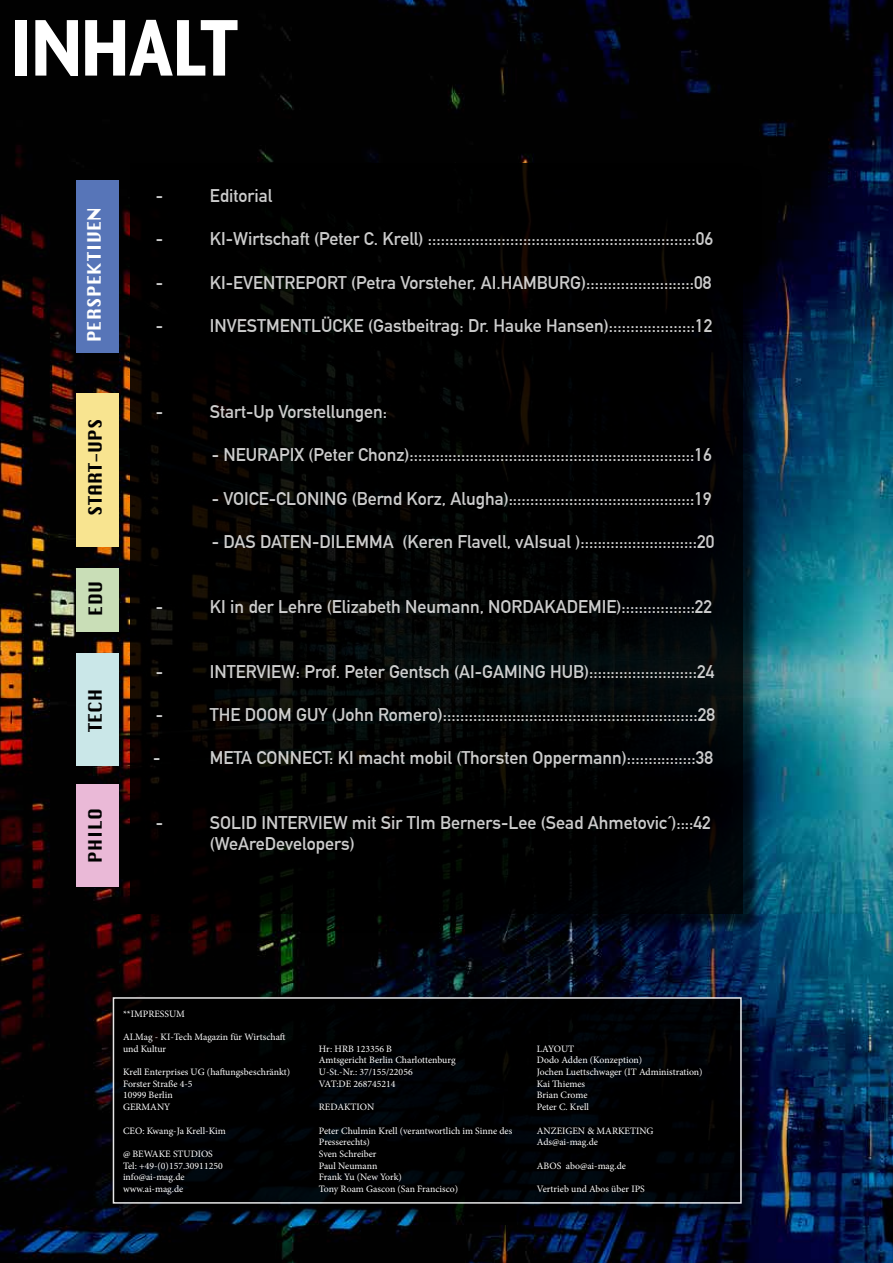
<style>
.page{position:relative;width:893px;height:1263px;background:#fff}
.page>*{position:absolute;margin:0;border:0;box-sizing:border-box;transform-origin:0 0}
.t1{font:700 condensed 87px "Agenda";color:#fff}
.t2{font:700 18px/21.6px "DIN Alternate";color:#fff}
.t3{font:18px "Krungthep";color:#000}
.t4{font:18px "Krungthep";color:#fff}
.t5{font:9.75px/11.7px "Minion Pro";color:#fff}
</style>
<div class="page">
<img style="left:0;top:0;width:893px;height:1263px">
<div style="left:133px;top:166px;width:629px;height:767px;background:#000;opacity:.75"></div>
<div style="left:131px;top:164px;width:612px;height:750px;background:#000"></div>
<div style="left:76px;top:393px;width:43px;height:153px;background:#f8e490"></div>
<div style="left:76px;top:784px;width:43px;height:102px;background:#eab9d7"></div>
<div style="left:76px;top:652px;width:43px;height:113px;background:#cae7e8"></div>
<div style="left:76px;top:181px;width:43px;height:172px;background:#5775b8"></div>
<div style="left:115px;top:999px;width:645px;height:223px;background:#000;opacity:.75"></div>
<div style="left:113px;top:998px;width:628px;height:205px;background:#000"></div>
<div style="left:113px;top:997px;width:629px;height:207px;border:2px solid #fff"></div>
<div style="left:77px;top:568px;width:42px;height:63px;background:#c9deb7"></div>
<h1 class="t1" style="left:11px;top:1px;width:228px">INHALT</h1>
<p class="t4" style="left:84px;top:342px;width:136px;rotate:-90deg">PERSPEKTIVEN</p>
<p class="t3" style="left:85px;top:516px;width:99px;rotate:-90deg">START-UPS</p>
<p class="t3" style="left:85px;top:616px;width:36px;rotate:-90deg">EDU</p>
<p class="t3" style="left:85px;top:732px;width:45px;rotate:-90deg">TECH</p>
<p class="t3" style="left:85px;top:863px;width:57px;rotate:-90deg">PHILO</p>
<p class="t2" style="left:156px;top:184px;width:9px">-</p>
<p class="t2" style="left:210px;top:184px;width:64px">Editorial</p>
<p class="t2" style="left:156px;top:227px;width:9px">-</p>
<p class="t2" style="left:210px;top:227px;width:505px">KI-Wirtschaft (Peter C. Krell) ::::::::::::::::::::::::::::::::::::::::::::::::::::::::::::::06</p>
<p class="t2" style="left:156px;top:270px;width:9px">-</p>
<p class="t2" style="left:210px;top:270px;width:503px">KI-EVENTREPORT (Petra Vorsteher, AI.HAMBURG):::::::::::::::::::::::::08</p>
<p class="t2" style="left:156px;top:313px;width:9px">-</p>
<p class="t2" style="left:210px;top:313px;width:504px">INVESTMENTLÜCKE (Gastbeitrag: Dr. Hauke Hansen)::::::::::::::::::::12</p>
<p class="t2" style="left:156px;top:400px;width:9px">-</p>
<p class="t2" style="left:210px;top:400px;width:179px">Start-Up Vorstellungen:</p>
<p class="t2" style="left:212px;top:443px;width:501px">- NEURAPIX (Peter Chonz)::::::::::::::::::::::::::::::::::::::::::::::::::::::::::::::::::16</p>
<p class="t2" style="left:212px;top:486px;width:501px">- VOICE-CLONING (Bernd Korz, Alugha):::::::::::::::::::::::::::::::::::::::::::19</p>
<p class="t2" style="left:212px;top:529px;width:504px">- DAS DATEN-DILEMMA (Keren Flavell, vAIsual ):::::::::::::::::::::::::::20</p>
<p class="t2" style="left:156px;top:594px;width:9px">-</p>
<p class="t2" style="left:210px;top:594px;width:504px">KI in der Lehre (Elizabeth Neumann, NORDAKADEMIE):::::::::::::::::22</p>
<p class="t2" style="left:156px;top:659px;width:9px">-</p>
<p class="t2" style="left:210px;top:659px;width:506px">INTERVIEW: Prof. Peter Gentsch (AI-GAMING HUB):::::::::::::::::::::::::24</p>
<p class="t2" style="left:156px;top:702px;width:9px">-</p>
<p class="t2" style="left:210px;top:702px;width:507px">THE DOOM GUY (John Romero):::::::::::::::::::::::::::::::::::::::::::::::::::::::::::28</p>
<p class="t2" style="left:153px;top:745px;width:9px">-</p>
<p class="t2" style="left:210px;top:745px;width:505px">META CONNECT: KI macht mobil (Thorsten Oppermann)::::::::::::::::38</p>
<p class="t2" style="left:156px;top:810px;width:9px">-</p>
<p class="t2" style="left:210px;top:810px;width:503px">SOLID INTERVIEW mit Sir TIm Berners-Lee (Sead Ahmetovic´)::::42 (WeAreDevelopers)</p>
<p class="t5" style="left:123px;top:1007px;width:63px">**IMPRESSUM</p>
<p class="t5" style="left:123px;top:1031px;width:164px">AI.Mag - KI-Tech Magazin für Wirtschaft und Kultur</p>
<p class="t5" style="left:123px;top:1066px;width:169px">Krell Enterprises UG (haftungsbeschränkt)<br>Forster Straße 4-5<br>10999 Berlin<br>GERMANY</p>
<p class="t5" style="left:123px;top:1124px;width:104px">CEO: Kwang-Ja Krell-Kim</p>
<p class="t5" style="left:123px;top:1148px;width:101px">@ BEWAKE STUDIOS<br>Tel: +49-(0)157.30911250 info@ai-mag.de www.ai-mag.de</p>
<p class="t5" style="left:319px;top:1043px;width:138px">Hr: HRB 123356 B<br>Amtsgericht Berlin Charlottenburg<br>U-St.-Nr.: 37/155/22056<br>VAT:DE 268745214</p>
<p class="t5" style="left:319px;top:1101px;width:57px">REDAKTION</p>
<p class="t5" style="left:319px;top:1124px;width:195px">Peter Chulmin Krell (verantwortlich im Sinne des<br>Presserechts)<br>Sven Schreiber<br>Paul Neumann<br>Frank Yu (New York)<br>Tony Roam Gascon (San Francisco)</p>
<p class="t5" style="left:537px;top:1043px;width:167px">LAYOUT<br>Dodo Adden (Konzeption)<br>Jochen Luettschwager (IT Administration)<br>Kai Thiemes<br>Brian Crome<br>Peter C. Krell</p>
<p class="t5" style="left:537px;top:1124px;width:118px">ANZEIGEN &amp; MARKETING<br>Ads@ai-mag.de</p>
<p class="t5" style="left:537px;top:1160px;width:91px">ABOS abo@ai-mag.de</p>
<p class="t5" style="left:537px;top:1183px;width:110px">Vertrieb und Abos über IPS</p>
</div>
